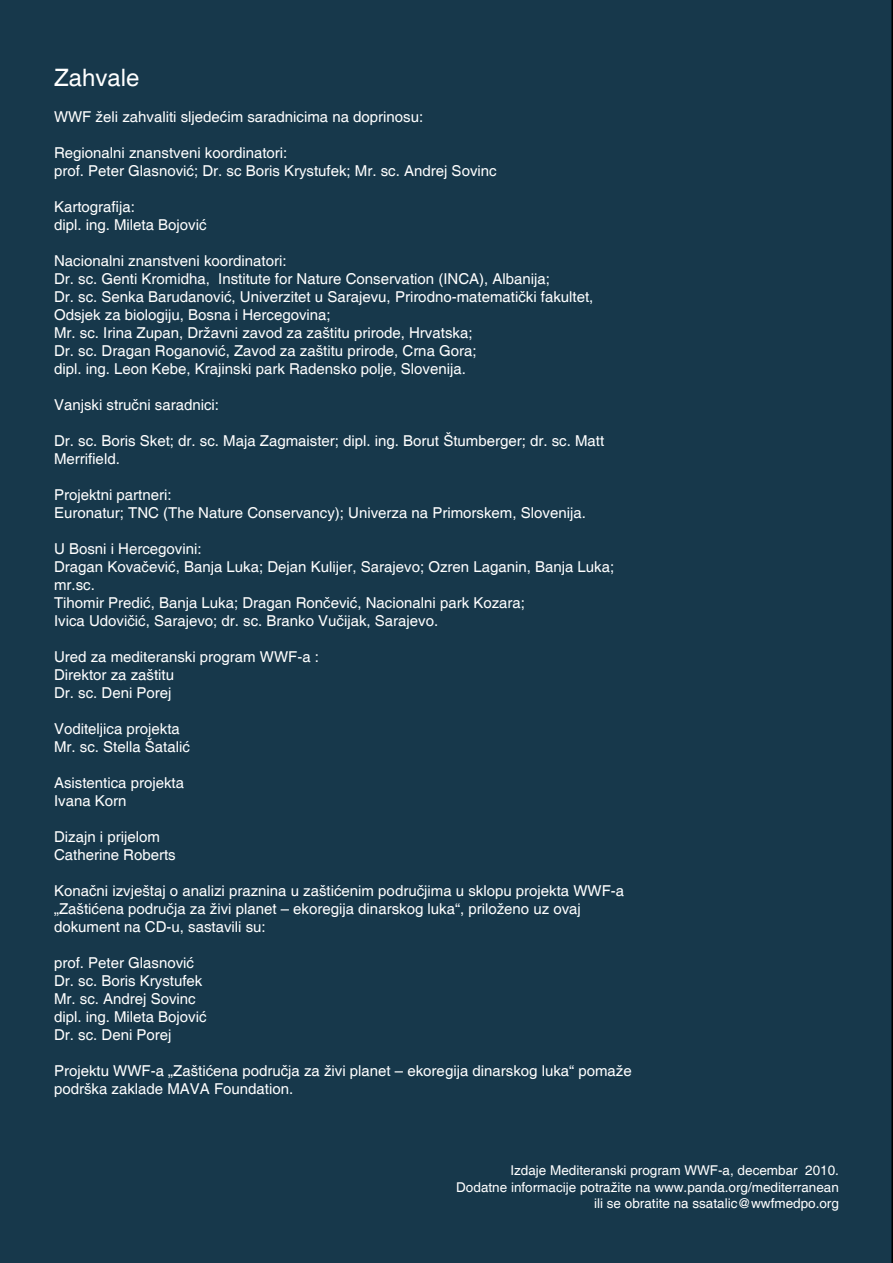
<style>
.page{position:relative;width:893px;height:1263px;background:#17384b}
.page>*{position:absolute;margin:0;border:0;box-sizing:border-box;transform-origin:0 0}
.t1{font:24px "Helvetica";color:#fff}
.t2{font:15px/18px "Helvetica";color:#fff}
.t3{font:13.5px/16.5px "Helvetica";color:#fff;text-align:right}
</style>
<div class="page">
<h1 class="t1" style="left:54px;top:64px;width:87px">Zahvale</h1>
<p class="t2" style="left:54px;top:109px;width:371px">WWF želi zahvaliti sljedećim saradnicima na doprinosu:</p>
<p class="t2" style="left:54px;top:145px;width:444px">Regionalni znanstveni koordinatori:<br>prof. Peter Glasnović; Dr. sc Boris Krystufek; Mr. sc. Andrej Sovinc</p>
<p class="t2" style="left:54px;top:199px;width:154px">Kartografija:<br>dipl. ing. Mileta Bojović</p>
<p class="t2" style="left:54px;top:253px;width:541px">Nacionalni znanstveni koordinatori:<br>Dr. sc. Genti Kromidha, Institute for Nature Conservation (INCA), Albanija;<br>Dr. sc. Senka Barudanović, Univerzitet u Sarajevu, Prirodno-matematički fakultet, Odsjek za biologiju, Bosna i Hercegovina;<br>Mr. sc. Irina Zupan, Državni zavod za zaštitu prirode, Hrvatska;<br>Dr. sc. Dragan Roganović, Zavod za zaštitu prirode, Crna Gora;<br>dipl. ing. Leon Kebe, Krajinski park Radensko polje, Slovenija.</p>
<p class="t2" style="left:54px;top:397px;width:167px">Vanjski stručni saradnici:</p>
<p class="t2" style="left:54px;top:433px;width:552px">Dr. sc. Boris Sket; dr. sc. Maja Zagmaister; dipl. ing. Borut Štumberger; dr. sc. Matt<br>Merrifield.</p>
<p class="t2" style="left:54px;top:487px;width:533px">Projektni partneri:<br>Euronatur; TNC (The Nature Conservancy); Univerza na Primorskem, Slovenija.</p>
<p class="t2" style="left:54px;top:541px;width:562px">U Bosni i Hercegovini:<br>Dragan Kovačević, Banja Luka; Dejan Kulijer, Sarajevo; Ozren Laganin, Banja Luka; mr.sc.<br>Tihomir Predić, Banja Luka; Dragan Rončević, Nacionalni park Kozara;<br>Ivica Udovičić, Sarajevo; dr. sc. Branko Vučijak, Sarajevo.</p>
<p class="t2" style="left:54px;top:649px;width:267px">Ured za mediteranski program WWF-a :<br>Direktor za zaštitu<br>Dr. sc. Deni Porej</p>
<p class="t2" style="left:54px;top:721px;width:137px">Voditeljica projekta<br>Mr. sc. Stella Šatalić</p>
<p class="t2" style="left:54px;top:775px;width:132px">Asistentica projekta<br>Ivana Korn</p>
<p class="t2" style="left:54px;top:829px;width:123px">Dizajn i prijelom<br>Catherine Roberts</p>
<p class="t2" style="left:54px;top:883px;width:572px">Konačni izvještaj o analizi praznina u zaštićenim područjima u sklopu projekta WWF-a „Zaštićena područja za živi planet – ekoregija dinarskog luka“, priloženo uz ovaj dokument na CD-u, sastavili su:</p>
<p class="t2" style="left:54px;top:955px;width:154px">prof. Peter Glasnović<br>Dr. sc. Boris Krystufek<br>Mr. sc. Andrej Sovinc dipl. ing. Mileta Bojović<br>Dr. sc. Deni Porej</p>
<p class="t2" style="left:54px;top:1063px;width:579px">Projektu WWF-a „Zaštićena područja za živi planet – ekoregija dinarskog luka“ pomaže podrška zaklade MAVA Foundation.</p>
<p class="t3" style="left:456px;top:1162px;width:384px">Izdaje Mediteranski program WWF-a, decembar 2010.<br>Dodatne informacije potražite na www.panda.org/mediterranean ili se obratite na ssatalic@wwfmedpo.org</p>
</div>
